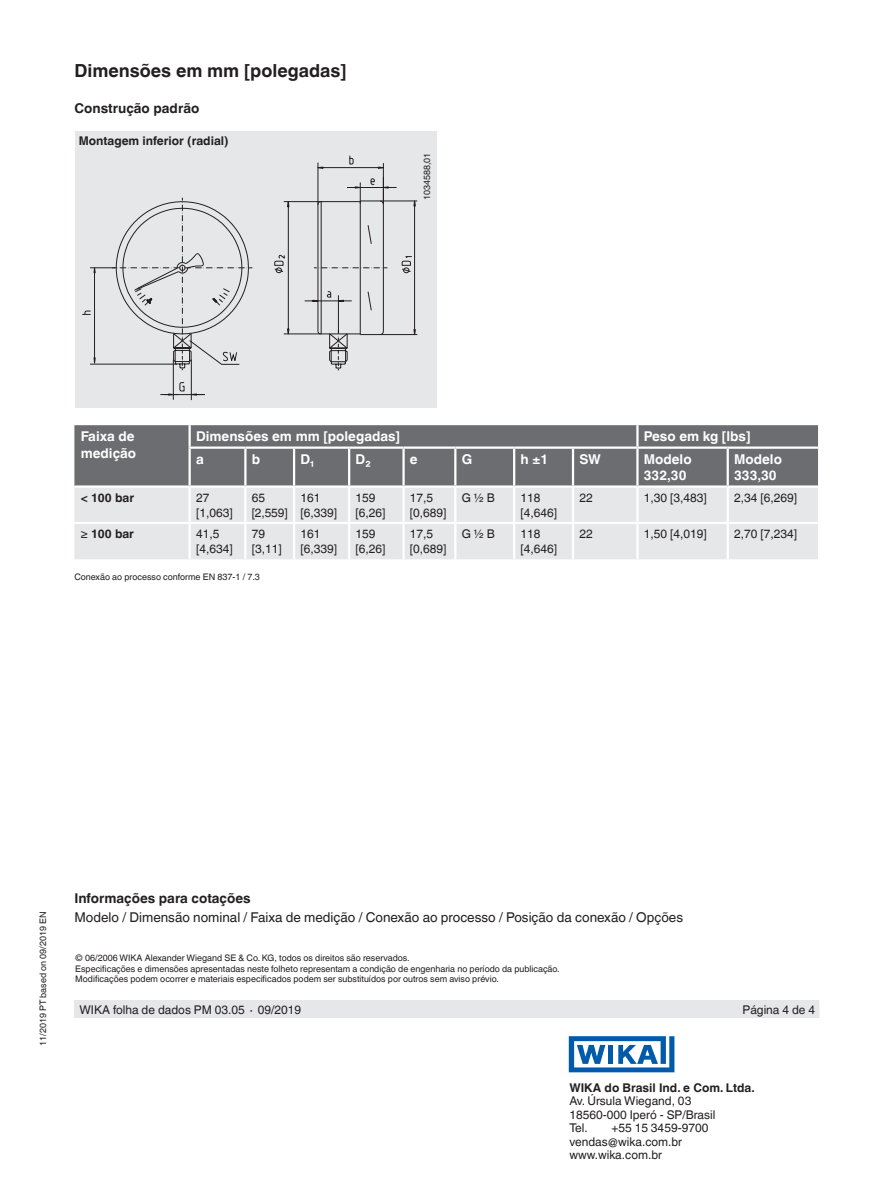
<style>
.page{position:relative;width:893px;height:1188px;background:#fff}
.page>*{position:absolute;margin:0;border:0;box-sizing:border-box;transform-origin:0 0}
.t1{font:700 18px "Helvetica World";color:#231f20}
.t2{font:700 13.5px/16.5px "Helvetica World";color:#fff}
.t3{font:13.5px "Helvetica World";color:#231f20}
.t4{font:700 13.5px "Helvetica World";color:#231f20}
.t5{font:12px/15px "Helvetica World";color:#231f20}
.t6{font:700 12px "Helvetica World";color:#231f20}
.t7{font:9px/10.5px "Helvetica World";color:#231f20}
.s1{font-weight:400}
</style>
<div class="page">
<div style="left:74px;top:1000px;width:745px;height:18px;background:#e6e7e9"></div>
<svg style="left:569px;top:1036px;width:105px;height:36px"></svg>
<div style="left:75px;top:131px;width:362px;height:277px;background:#e6e7e9"></div>
<hr style="left:191px;top:360px;width:1px;height:40px;background:#231f20">
<hr style="left:173px;top:360px;width:1px;height:40px;background:#231f20">
<hr style="left:380px;top:201px;width:37px;height:1px;background:#231f20">
<hr style="left:380px;top:334px;width:37px;height:1px;background:#231f20">
<hr style="left:318px;top:163px;width:1px;height:42px;background:#231f20">
<hr style="left:383px;top:163px;width:1px;height:41px;background:#231f20">
<hr style="left:284px;top:334px;width:37px;height:1px;background:#231f20">
<hr style="left:284px;top:201px;width:38px;height:1px;background:#231f20">
<svg style="left:160px;top:382px;width:37px;height:13px"></svg>
<svg style="left:317px;top:155px;width:67px;height:14px"></svg>
<svg style="left:274px;top:201px;width:15px;height:134px"></svg>
<svg style="left:82px;top:198px;width:170px;height:172px"></svg>
<hr style="left:163px;top:394px;width:42px;height:1px;background:#231f20">
<svg style="left:304px;top:177px;width:112px;height:193px"></svg>
<div style="left:74px;top:425px;width:744px;height:60px;background:#6c6d70"></div>
<div style="left:74px;top:488px;width:744px;height:71px;background:#e6e7e9"></div>
<hr style="left:636px;top:425px;width:3px;height:22px;background:#fff">
<hr style="left:189px;top:447px;width:56px;height:2px;background:#fff">
<hr style="left:245px;top:447px;width:49px;height:2px;background:#fff">
<hr style="left:244px;top:449px;width:3px;height:36px;background:#fff">
<hr style="left:294px;top:447px;width:55px;height:2px;background:#fff">
<hr style="left:293px;top:449px;width:2px;height:36px;background:#fff">
<hr style="left:349px;top:447px;width:55px;height:2px;background:#fff">
<hr style="left:348px;top:449px;width:2px;height:36px;background:#fff">
<hr style="left:404px;top:447px;width:51px;height:2px;background:#fff">
<hr style="left:402px;top:449px;width:3px;height:36px;background:#fff">
<hr style="left:455px;top:447px;width:59px;height:2px;background:#fff">
<hr style="left:454px;top:449px;width:2px;height:36px;background:#fff">
<hr style="left:514px;top:447px;width:59px;height:2px;background:#fff">
<hr style="left:513px;top:449px;width:2px;height:36px;background:#fff">
<hr style="left:573px;top:447px;width:64px;height:2px;background:#fff">
<hr style="left:572px;top:449px;width:2px;height:36px;background:#fff">
<hr style="left:637px;top:447px;width:91px;height:2px;background:#fff">
<hr style="left:636px;top:449px;width:3px;height:36px;background:#fff">
<hr style="left:728px;top:447px;width:90px;height:2px;background:#fff">
<hr style="left:727px;top:449px;width:2px;height:36px;background:#fff">
<hr style="left:189px;top:488px;width:2px;height:34px;background:#fff">
<hr style="left:244px;top:488px;width:3px;height:34px;background:#fff">
<hr style="left:293px;top:488px;width:2px;height:34px;background:#fff">
<hr style="left:348px;top:488px;width:2px;height:34px;background:#fff">
<hr style="left:402px;top:488px;width:3px;height:34px;background:#fff">
<hr style="left:454px;top:488px;width:2px;height:34px;background:#fff">
<hr style="left:513px;top:488px;width:2px;height:34px;background:#fff">
<hr style="left:572px;top:488px;width:2px;height:34px;background:#fff">
<hr style="left:636px;top:488px;width:3px;height:34px;background:#fff">
<hr style="left:727px;top:488px;width:2px;height:34px;background:#fff">
<hr style="left:74px;top:522px;width:116px;height:2px;background:#fff">
<hr style="left:190px;top:522px;width:55px;height:2px;background:#fff">
<hr style="left:189px;top:524px;width:2px;height:35px;background:#fff">
<hr style="left:245px;top:522px;width:49px;height:2px;background:#fff">
<hr style="left:244px;top:524px;width:3px;height:35px;background:#fff">
<hr style="left:293px;top:524px;width:2px;height:35px;background:#fff">
<hr style="left:348px;top:524px;width:2px;height:35px;background:#fff">
<hr style="left:402px;top:524px;width:3px;height:35px;background:#fff">
<hr style="left:454px;top:524px;width:2px;height:35px;background:#fff">
<hr style="left:513px;top:524px;width:2px;height:35px;background:#fff">
<hr style="left:572px;top:524px;width:2px;height:35px;background:#fff">
<hr style="left:637px;top:522px;width:91px;height:2px;background:#fff">
<hr style="left:636px;top:524px;width:3px;height:35px;background:#fff">
<hr style="left:728px;top:522px;width:90px;height:2px;background:#fff">
<hr style="left:727px;top:524px;width:2px;height:35px;background:#fff">
<hr style="left:294px;top:522px;width:55px;height:2px;background:#fff">
<hr style="left:349px;top:522px;width:55px;height:2px;background:#fff">
<hr style="left:404px;top:522px;width:51px;height:2px;background:#fff">
<hr style="left:455px;top:522px;width:59px;height:2px;background:#fff">
<hr style="left:514px;top:522px;width:59px;height:2px;background:#fff">
<hr style="left:573px;top:522px;width:64px;height:2px;background:#fff">
<hr style="left:189px;top:425px;width:2px;height:22px;background:#fff">
<hr style="left:189px;top:449px;width:2px;height:36px;background:#fff">
<h1 class="t1" style="left:74px;top:60px;width:274px">Dimensões em mm [polegadas]</h1>
<h2 class="t4" style="left:74px;top:100px;width:126px">Construção padrão</h2>
<h3 class="t6" style="left:79px;top:134px;width:151px">Montagem inferior (radial)</h3>
<p class="t7" style="left:422px;top:200px;width:49px;rotate:-90deg">1034588,01</p>
<h2 class="t2" style="left:81px;top:428px;width:57px">Faixa de medição</h2>
<h2 class="t2" style="left:196px;top:428px;width:206px">Dimensões em mm [polegadas]</h2>
<h2 class="t2" style="left:644px;top:428px;width:108px">Peso em kg [lbs]</h2>
<h2 class="t2" style="left:196px;top:451px;width:9px">a</h2>
<h2 class="t2" style="left:252px;top:451px;width:10px">b</h2>
<h2 class="t2" style="left:300px;top:451px;width:16px">D₁</h2>
<h2 class="t2" style="left:355px;top:451px;width:17px">D₂</h2>
<h2 class="t2" style="left:410px;top:451px;width:9px">e</h2>
<h2 class="t2" style="left:462px;top:451px;width:12px">G</h2>
<h2 class="t2" style="left:521px;top:451px;width:29px">h ±1</h2>
<h2 class="t2" style="left:579px;top:451px;width:23px">SW</h2>
<h2 class="t2" style="left:644px;top:451px;width:49px">Modelo<br>332,30</h2>
<h2 class="t2" style="left:734px;top:451px;width:49px">Modelo<br>333,30</h2>
<h3 class="t6" style="left:81px;top:490px;width:55px">&lt; 100 bar</h3>
<h3 class="t5" style="left:196px;top:490px;width:38px">27 [1,063]</h3>
<h3 class="t5" style="left:252px;top:490px;width:37px">65 [2,559]</h3>
<h3 class="t5" style="left:300px;top:490px;width:38px">161 [6,339]</h3>
<h3 class="t5" style="left:356px;top:490px;width:32px">159 [6,26]</h3>
<h3 class="t5" style="left:410px;top:490px;width:38px">17,5 [0,689]</h3>
<h3 class="t5" style="left:462px;top:490px;width:35px">G ½ B</h3>
<h3 class="t5" style="left:521px;top:490px;width:38px">118 [4,646]</h3>
<h3 class="t5" style="left:579px;top:490px;width:15px">22</h3>
<h3 class="t5" style="left:644px;top:490px;width:64px">1,30 [3,483]</h3>
<h3 class="t5" style="left:734px;top:490px;width:64px">2,34 [6,269]</h3>
<h3 class="t6" style="left:81px;top:527px;width:55px"><span class="s1">≥</span> 100 bar</h3>
<h3 class="t5" style="left:196px;top:526px;width:38px">41,5 [4,634]</h3>
<h3 class="t5" style="left:252px;top:526px;width:32px">79 [3,11]</h3>
<h3 class="t5" style="left:300px;top:526px;width:38px">161 [6,339]</h3>
<h3 class="t5" style="left:355px;top:526px;width:32px">159 [6,26]</h3>
<h3 class="t5" style="left:410px;top:526px;width:38px">17,5 [0,689]</h3>
<h3 class="t5" style="left:462px;top:526px;width:35px">G ½ B</h3>
<h3 class="t5" style="left:521px;top:526px;width:38px">118 [4,646]</h3>
<h3 class="t5" style="left:579px;top:526px;width:15px">22</h3>
<h3 class="t5" style="left:644px;top:526px;width:64px">1,50 [4,019]</h3>
<h3 class="t5" style="left:734px;top:526px;width:64px">2,70 [7,234]</h3>
<p class="t7" style="left:74px;top:572px;width:187px">Conexão ao processo conforme EN 837-1 / 7.3</p>
<p class="t7" style="left:38px;top:1046px;width:136px;rotate:-90deg">11/2019 PT based on 09/2019 EN</p>
<h2 class="t4" style="left:74px;top:890px;width:178px">Informações para cotações</h2>
<h2 class="t3" style="left:74px;top:910px;width:610px">Modelo / Dimensão nominal / Faixa de medição / Conexão ao processo / Posição da conexão / Opções</h2>
<p class="t7" style="left:75px;top:953px;width:486px">© 06/2006 WIKA Alexander Wiegand SE &amp; Co. KG, todos os direitos são reservados.<br>Especificações e dimensões apresentadas neste folheto representam a condição de engenharia no período da publicação.<br>Modificações podem ocorrer e materiais especificados podem ser substituídos por outros sem aviso prévio.</p>
<h3 class="t5" style="left:80px;top:1002px;width:223px">WIKA folha de dados PM 03.05 ∙ 09/2019</h3>
<h3 class="t5" style="left:743px;top:1002px;width:74px">Página 4 de 4</h3>
<h3 class="t6" style="left:569px;top:1080px;width:187px">WIKA do Brasil Ind. e Com. Ltda.</h3>
<h3 class="t5" style="left:569px;top:1094px;width:148px;line-height:13.5px">Av. Úrsula Wiegand, 03<br>18560-000 Iperó - SP/Brasil<br>Tel.</h3>
<h3 class="t5" style="left:569px;top:1121px;width:140px;line-height:13.5px;text-indent:42px">+55 15 3459-9700 vendas@wika.com.br www.wika.com.br</h3>
</div>
